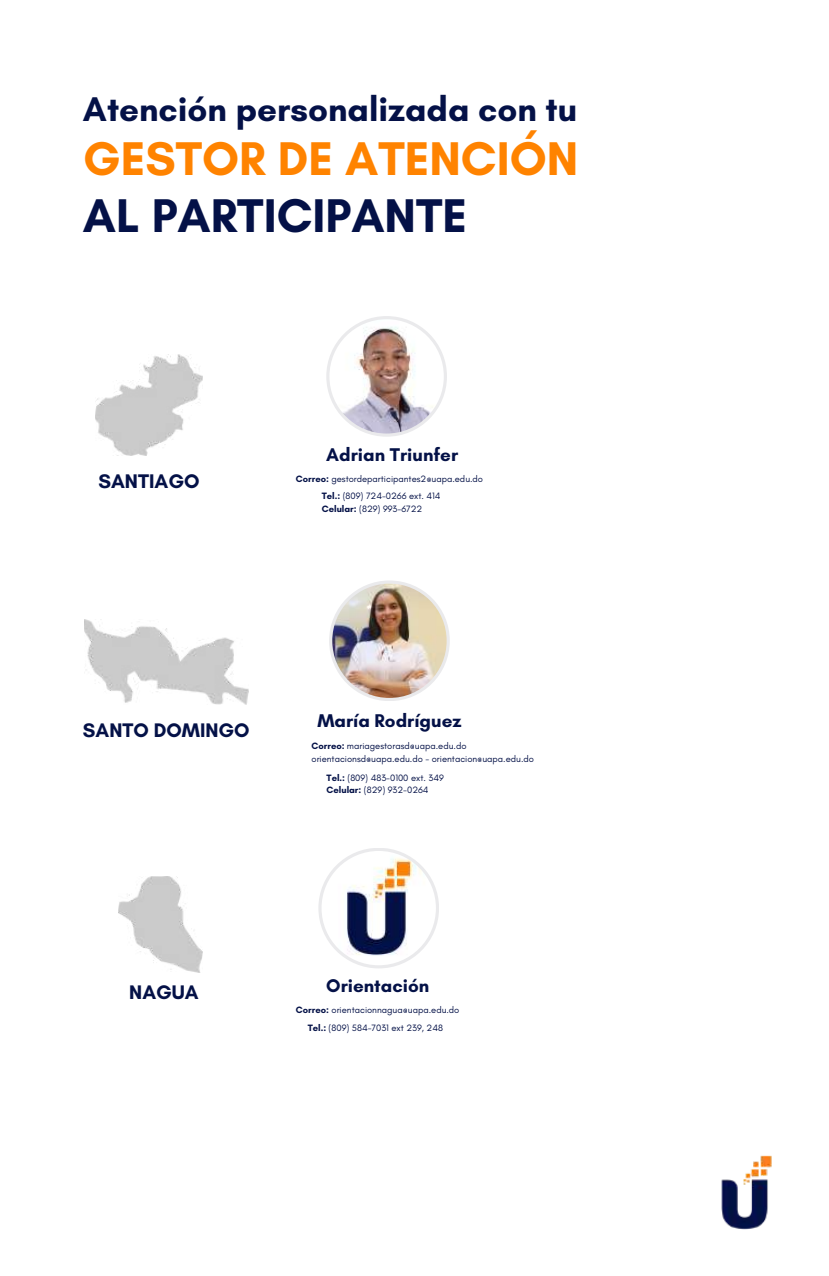
<style>
.page{position:relative;width:829px;height:1276px;background:#fff}
.page>*{position:absolute;margin:0;border:0;box-sizing:border-box;transform-origin:0 0}
.t1{font:700 48.15px "Glacial Indifference";color:#ff8300}
.t2{font:700 48.15px "Glacial Indifference";color:#041147}
.t3{font:700 34.88px "Glacial Indifference";color:#041147}
.t4{font:700 20.03px "Glacial Indifference";color:#041147}
.t5{font:700 18.68px "Glacial Indifference";color:#041147}
.t6{font:9.45px/17.8px "Glacial Indifference";color:#041147}
.s1{font-weight:700}
</style>
<div class="page">
<img style="left:721px;top:1155px;width:51px;height:75px">
<img style="left:96px;top:354px;width:106px;height:101px">
<div style="left:326px;top:316px;width:121px;height:121px;background:#eaeaec;border-radius:50%"></div>
<img style="left:329px;top:319px;width:115px;height:114px;border-radius:50%">
<img style="left:118px;top:877px;width:85px;height:96px">
<div style="left:318px;top:848px;width:121px;height:120px;background:#eaeaec;border-radius:50%"></div>
<img style="left:321px;top:851px;width:115px;height:114px;border-radius:50%">
<img style="left:85px;top:620px;width:163px;height:84px">
<div style="left:329px;top:580px;width:121px;height:121px;background:#eaeaec;border-radius:50%"></div>
<img style="left:332px;top:584px;width:114px;height:114px;border-radius:50%">
<h2 class="t3" style="left:83px;top:88px;width:496px">Atención personalizada con tu</h2>
<h1 class="t1" style="left:83px;top:130px;width:497px">GESTOR DE ATENCIÓN</h1>
<h1 class="t2" style="left:83px;top:186px;width:386px">AL PARTICIPANTE</h1>
<h3 class="t4" style="left:98px;top:469px;width:103px">SANTIAGO</h3>
<h3 class="t5" style="left:326px;top:443px;width:133px">Adrian Triunfer</h3>
<p class="t6" style="left:322px;top:469px;width:163px;text-indent:-26px"><span class="s1">Correo:</span> gestordeparticipantes2@uapa.edu.do<br><span class="s1">Tel.:</span> (809) 724-0266 ext. 414</p>
<p class="t6" style="left:322px;top:500px;width:102px"><span class="s1">Celular:</span> (829) 993-6722</p>
<h3 class="t4" style="left:83px;top:718px;width:168px">SANTO DOMINGO</h3>
<h3 class="t5" style="left:317px;top:709px;width:146px">María Rodríguez</h3>
<p class="t6" style="left:311px;top:740px;width:224px;line-height:12.6px"><span class="s1">Correo:</span> mariagestorasd@uapa.edu.do orientacionsd@uapa.edu.do - orientacion@uapa.edu.do</p>
<p class="t6" style="left:326px;top:771px;width:119px;line-height:12.6px"><span class="s1">Tel.:</span> (809) 483-0100 ext. 349<br><span class="s1">Celular:</span> (829) 932-0264</p>
<h3 class="t4" style="left:129px;top:980px;width:71px">NAGUA</h3>
<h3 class="t5" style="left:326px;top:974px;width:104px">Orientación</h3>
<p class="t6" style="left:296px;top:1001px;width:165px;text-align:center"><span class="s1">Correo:</span> orientacionnagua@uapa.edu.do<br><span class="s1">Tel.:</span> (809) 584-7031 ext 239, 248</p>
</div>
